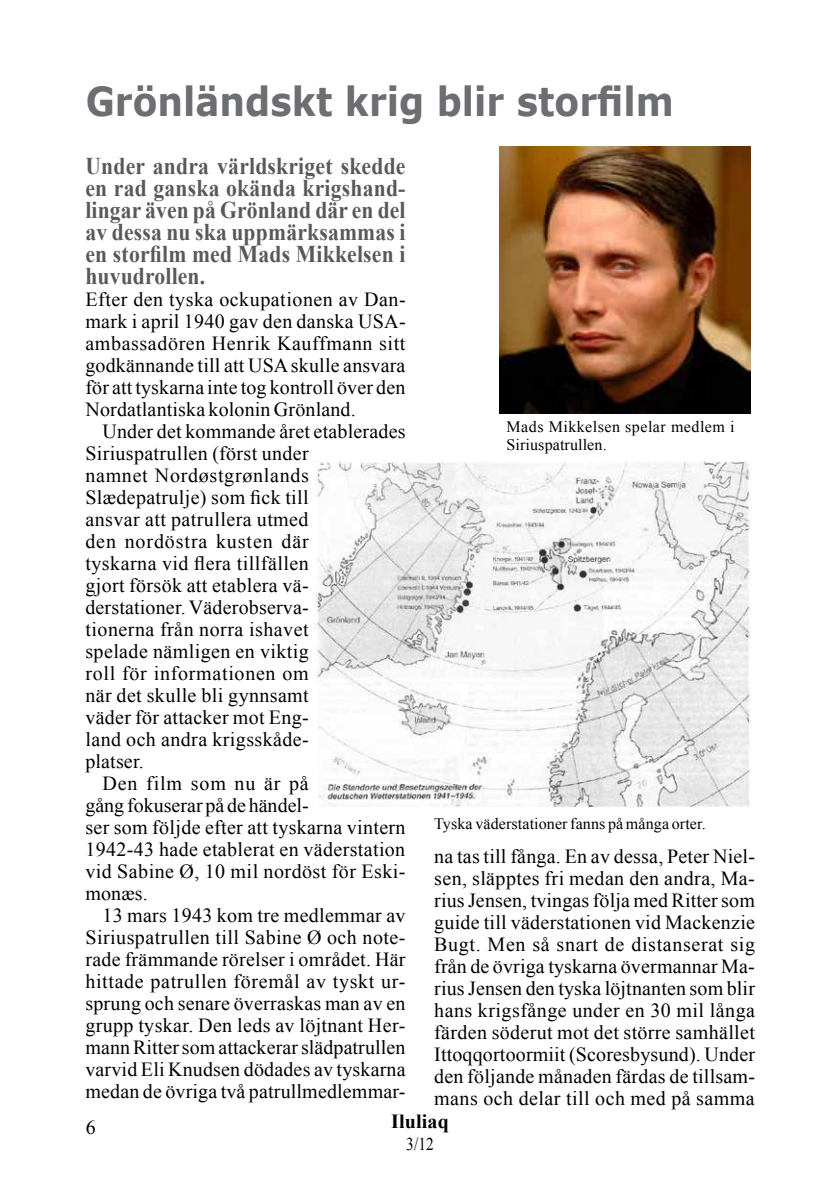
<style>
.page{position:relative;width:840px;height:1191px;background:#fff}
.page>*{position:absolute;margin:0;border:0;box-sizing:border-box;transform-origin:0 0}
.t1{font:700 40px "Verdana";color:#6d6e71;scale:.9 1}
.t2{font:700 24px/22px "Times New Roman";letter-spacing:.01em;color:#58595b;text-align:justify;scale:.9 1}
.t3{font:20px/22px "Times New Roman";letter-spacing:.015em;color:#000;text-align:justify}
.t4{font:20px "Times New Roman";letter-spacing:.035em;color:#000}
.t5{font:20px "Times New Roman";letter-spacing:.045em;color:#000}
.t6{font:700 20px "Times New Roman";letter-spacing:.005em;color:#000}
.t7{font:18px "Times New Roman";color:#000;scale:.85 1}
.t8{font:16px/18px "Times New Roman";letter-spacing:.03em;color:#000}
.t9{font:16px "Times New Roman";letter-spacing:.005em;color:#000}
</style>
<div class="page">
<img style="left:499px;top:147px;width:251px;height:266px">
<img style="left:314px;top:461px;width:436px;height:345px">
<h1 class="t1" style="left:86px;top:73px;width:654px">Grönländskt krig blir storfilm</h1>
<p class="t2" style="left:85px;top:154px;width:357px">Under andra världskriget skedde en rad ganska okända krigshand&shy;lingar även på Grönland där en del av dessa nu ska uppmärksammas i en storfilm med Mads Mikkelsen i huvudrollen.</p>
<p class="t3" style="left:85px;top:288px;width:321px">Efter den tyska ockupationen av Dan&shy;mark i april 1940 gav den danska USA&shy;ambassadören Henrik Kauffmann sitt godkännande till att USA skulle ansvara för att tyskarna inte tog kontroll över den Nordatlantiska kolonin Grönland.</p>
<p class="t3" style="left:102px;top:420px;width:304px">Under det kommande året etablerades</p>
<p class="t3" style="left:85px;top:442px;width:225px">Siriuspatrullen (först under</p>
<p class="t4" style="left:85px;top:462px;width:225px">namnet Nordøstgrønlands</p>
<p class="t3" style="left:85px;top:486px;width:225px">Slædepatrulje) som fick till</p>
<p class="t3" style="left:85px;top:508px;width:224px">ansvar att patrullera utmed</p>
<p class="t5" style="left:85px;top:528px;width:225px">den nordöstra kusten där</p>
<p class="t3" style="left:85px;top:552px;width:225px">tyskarna vid flera tillfällen</p>
<p class="t3" style="left:85px;top:574px;width:225px">gjort försök att etablera vä-</p>
<p class="t3" style="left:85px;top:596px;width:225px">derstationer. Väderobserva-</p>
<p class="t3" style="left:85px;top:618px;width:225px">tionerna från norra ishavet</p>
<p class="t3" style="left:85px;top:640px;width:225px">spelade nämligen en viktig</p>
<p class="t4" style="left:85px;top:660px;width:225px">roll för informationen om</p>
<p class="t3" style="left:85px;top:684px;width:225px">när det skulle bli gynnsamt</p>
<p class="t3" style="left:85px;top:706px;width:225px">väder för attacker mot Eng-</p>
<p class="t3" style="left:85px;top:728px;width:225px">land och andra krigsskåde-</p>
<p class="t3" style="left:85px;top:750px;width:60px">platser.</p>
<p class="t5" style="left:102px;top:770px;width:208px">Den film som nu är på</p>
<p class="t3" style="left:85px;top:794px;width:225px">gång fokuserar på de händel-</p>
<p class="t3" style="left:85px;top:816px;width:321px">ser som följde efter att tyskarna vintern</p>
<p class="t3" style="left:85px;top:838px;width:321px">1942-43 hade etablerat en väderstation</p>
<p class="t3" style="left:85px;top:860px;width:321px">vid Sabine Ø, 10 mil nordöst för Eski-</p>
<p class="t3" style="left:85px;top:882px;width:64px">monæs.</p>
<p class="t3" style="left:102px;top:904px;width:304px">13 mars 1943 kom tre medlemmar av</p>
<p class="t3" style="left:85px;top:926px;width:321px">Siriuspatrullen till Sabine Ø och note-</p>
<p class="t3" style="left:85px;top:948px;width:321px">rade främmande rörelser i området. Här</p>
<p class="t3" style="left:85px;top:970px;width:321px">hittade patrullen föremål av tyskt ur-</p>
<p class="t3" style="left:85px;top:992px;width:321px">sprung och senare överraskas man av en</p>
<p class="t3" style="left:85px;top:1014px;width:321px">grupp tyskar. Den leds av löjtnant Her-</p>
<p class="t3" style="left:85px;top:1036px;width:321px">mann Ritter som attackerar slädpatrullen</p>
<p class="t3" style="left:85px;top:1058px;width:321px">varvid Eli Knudsen dödades av tyskarna</p>
<p class="t3" style="left:85px;top:1080px;width:321px">medan de övriga två patrullmedlemmar-</p>
<p class="t8" style="left:506px;top:417px;width:229px">Mads Mikkelsen spelar medlem i<br>Siriuspatrullen.</p>
<p class="t9" style="left:434px;top:812px;width:273px">Tyska väderstationer fanns på många orter.</p>
<p class="t3" style="left:434px;top:844px;width:322px">na tas till fånga. En av dessa, Peter Niel&shy;sen, släpptes fri medan den andra, Ma&shy;rius Jensen, tvingas följa med Ritter som guide till väderstationen vid Mackenzie Bugt. Men så snart de distanserat sig från de övriga tyskarna övermannar Ma&shy;rius Jensen den tyska löjtnanten som blir hans krigsfånge under en 30 mil långa färden söderut mot det större samhället Ittoqqortoormiit (Scoresbysund). Under den följande månaden färdas de tillsam&shy;mans och delar till och med på samma</p>
<p class="t3" style="left:86px;top:1116px;width:11px">6</p>
<p class="t6" style="left:391px;top:1107px;width:59px">Iluliaq</p>
<p class="t7" style="left:406px;top:1131px;width:34px">3/12</p>
</div>
